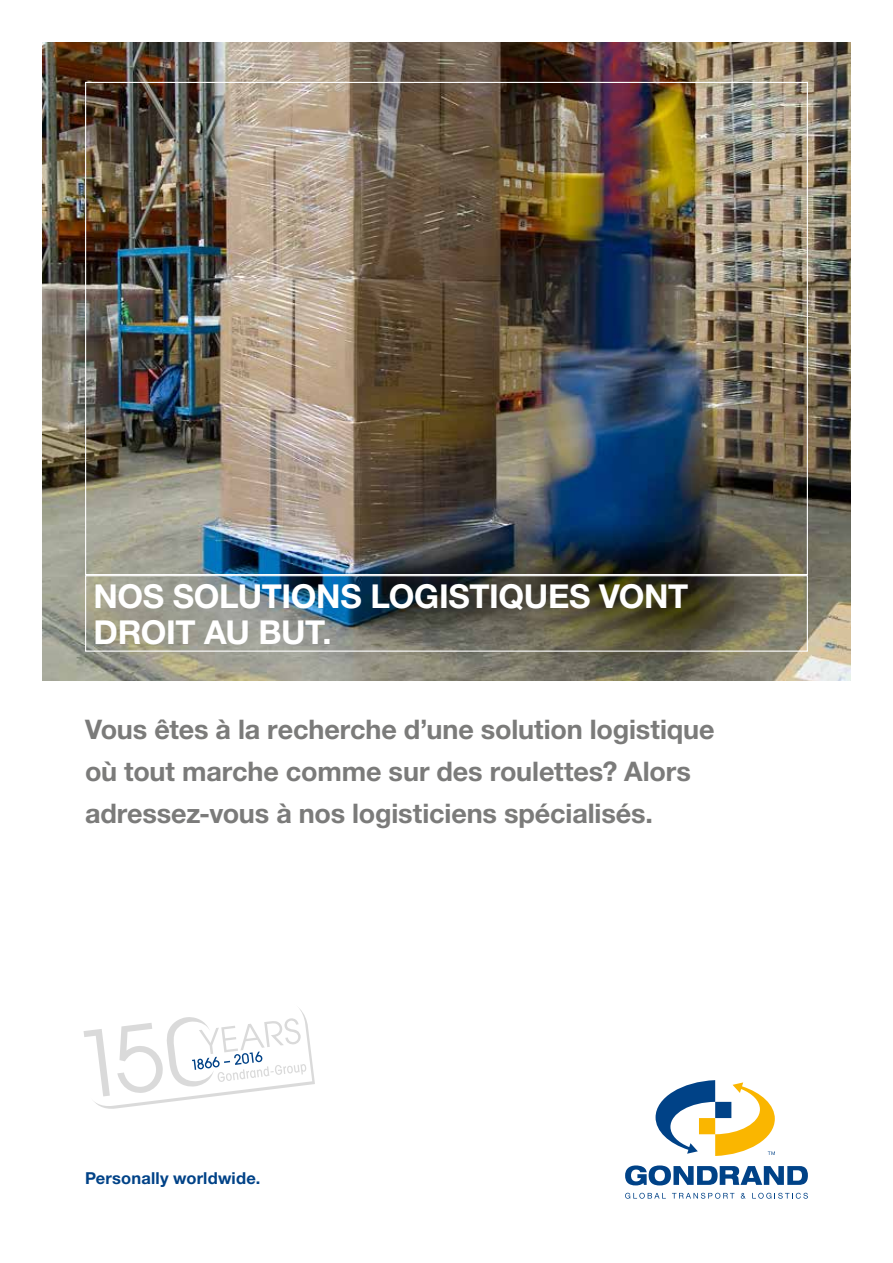
<style>
.page{position:relative;width:893px;height:1263px;background:#fff}
.page>*{position:absolute;margin:0;border:0;box-sizing:border-box;transform-origin:0 0}
.t1{font:700 33px/36px "Helvetica Neue LT Std";letter-spacing:-.01em;color:#fff}
.t2{font:700 27px/42px "Helvetica Neue LT Std";letter-spacing:-.005em;color:#7b7b7a}
.t3{font:700 16.5px "Helvetica Neue LT Std";letter-spacing:.01em;color:#004287}
</style>
<div class="page">
<img style="left:43px;top:43px;width:807px;height:637px">
<div style="left:85px;top:575px;width:723px;height:77px;border:1px solid #fff"></div>
<svg style="left:625px;top:1165px;width:183px;height:20px"></svg>
<svg style="left:656px;top:1080px;width:119px;height:76px"></svg>
<svg style="left:625px;top:1193px;width:41px;height:6px"></svg>
<svg style="left:672px;top:1193px;width:62px;height:6px"></svg>
<svg style="left:741px;top:1193px;width:5px;height:6px"></svg>
<svg style="left:752px;top:1193px;width:56px;height:6px"></svg>
<svg style="left:83px;top:1008px;width:232px;height:101px"></svg>
<p class="t1" style="left:94px;top:578px;width:596px">NOS SOLUTIONS LOGISTIQUES VONT<br>DROIT AU BUT.</p>
<p class="t2" style="left:85px;top:708px;width:631px">Vous êtes à la recherche d’une solution logistique où tout marche comme sur des roulettes? Alors adressez-vous à nos logisticiens spécialisés.</p>
<p class="t3" style="left:85px;top:1168px;width:177px">Personally worldwide.</p>
</div>
